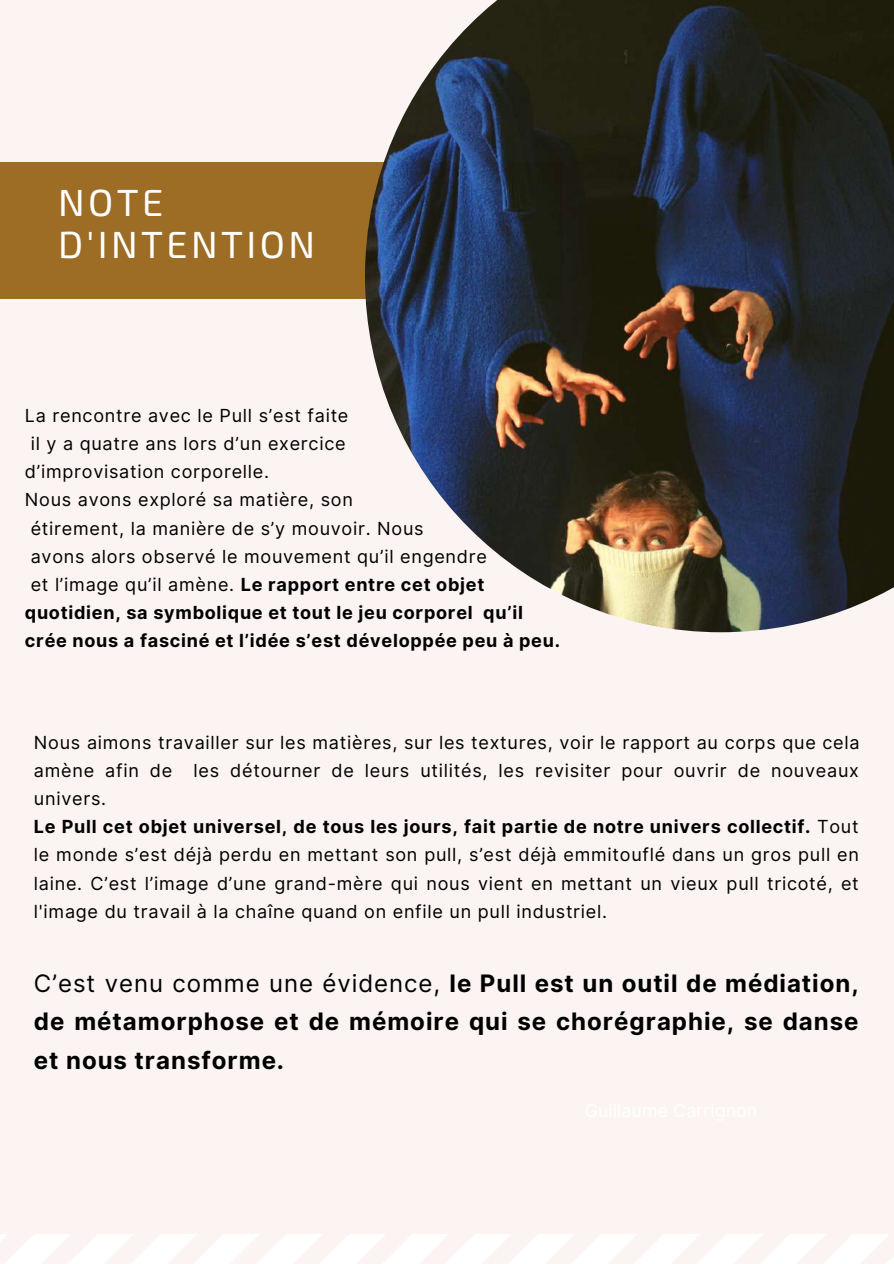
<style>
.page{position:relative;width:894px;height:1264px;background:#fff}
.page>*{position:absolute;margin:0;border:0;box-sizing:border-box;transform-origin:0 0}
.t1{font:37.8px/41.7px "Exo 2";letter-spacing:.09em;color:#fff}
.t2{font:700 24px/38.2px "Inter";letter-spacing:.04em;color:#000;text-align:justify}
.t3{font:18px/28.2px "Inter";letter-spacing:.04em;color:#000}
.t4{font:700 18px "Inter";letter-spacing:.04em;color:#000}
.s1{font-weight:400}
.s2{font-weight:700}
</style>
<div class="page">
<div style="left:0;top:0;width:893px;height:1263px;background:#fcf3f3"></div>
<div style="left:0;top:163px;width:562px;height:136px;background:#9d6c25"></div>
<svg style="left:0;top:1234px;width:893px;height:29px"></svg>
<img style="left:365px;top:0;width:528px;height:632px">
<h1 class="t1" style="left:58px;top:180px;width:258px">NOTE<br>D'INTENTION</h1>
<p class="t3" style="left:25px;top:401px;width:325px">La rencontre avec le Pull s’est faite</p>
<p class="t3" style="left:31px;top:429px;width:316px">il y a quatre ans lors d’un exercice</p>
<p class="t3" style="left:25px;top:457px;width:245px">d’improvisation corporelle.</p>
<p class="t3" style="left:25px;top:486px;width:329px">Nous avons exploré sa matière, son</p>
<p class="t3" style="left:31px;top:514px;width:394px">étirement, la manière de s’y mouvoir. Nous</p>
<p class="t3" style="left:31px;top:542px;width:457px">avons alors observé le mouvement qu’il engendre</p>
<p class="t4" style="left:31px;top:573px;width:455px"><span class="s1">et l’image qu’il amène.</span> Le rapport entre cet objet</p>
<p class="t4" style="left:25px;top:601px;width:499px">quotidien, sa symbolique et tout le jeu corporel qu’il</p>
<p class="t4" style="left:25px;top:630px;width:536px">crée nous a fasciné et l’idée s’est développée peu à peu.</p>
<p class="t3" style="left:34px;top:728px;width:827px">Nous aimons travailler sur les matières, sur les textures, voir le rapport au corps que cela amène afin de les détourner de leurs utilités, les revisiter pour ouvrir de nouveaux univers.<br><span class="s2">Le Pull cet objet universel, de tous les jours, fait partie de notre univers collectif.</span> Tout le monde s’est déjà perdu en mettant son pull, s’est déjà emmitouflé dans un gros pull en laine. C’est l’image d’une grand-mère qui nous vient en mettant un vieux pull tricoté, et l'image du travail à la chaîne quand on enfile un pull industriel.</p>
<h2 class="t2" style="left:34px;top:964px;width:826px"><span class="s1">C’est venu comme une évidence,</span> le Pull est un outil de médiation, de métamorphose et de mémoire qui se chorégraphie, se danse et nous transforme.</h2>
</div>
